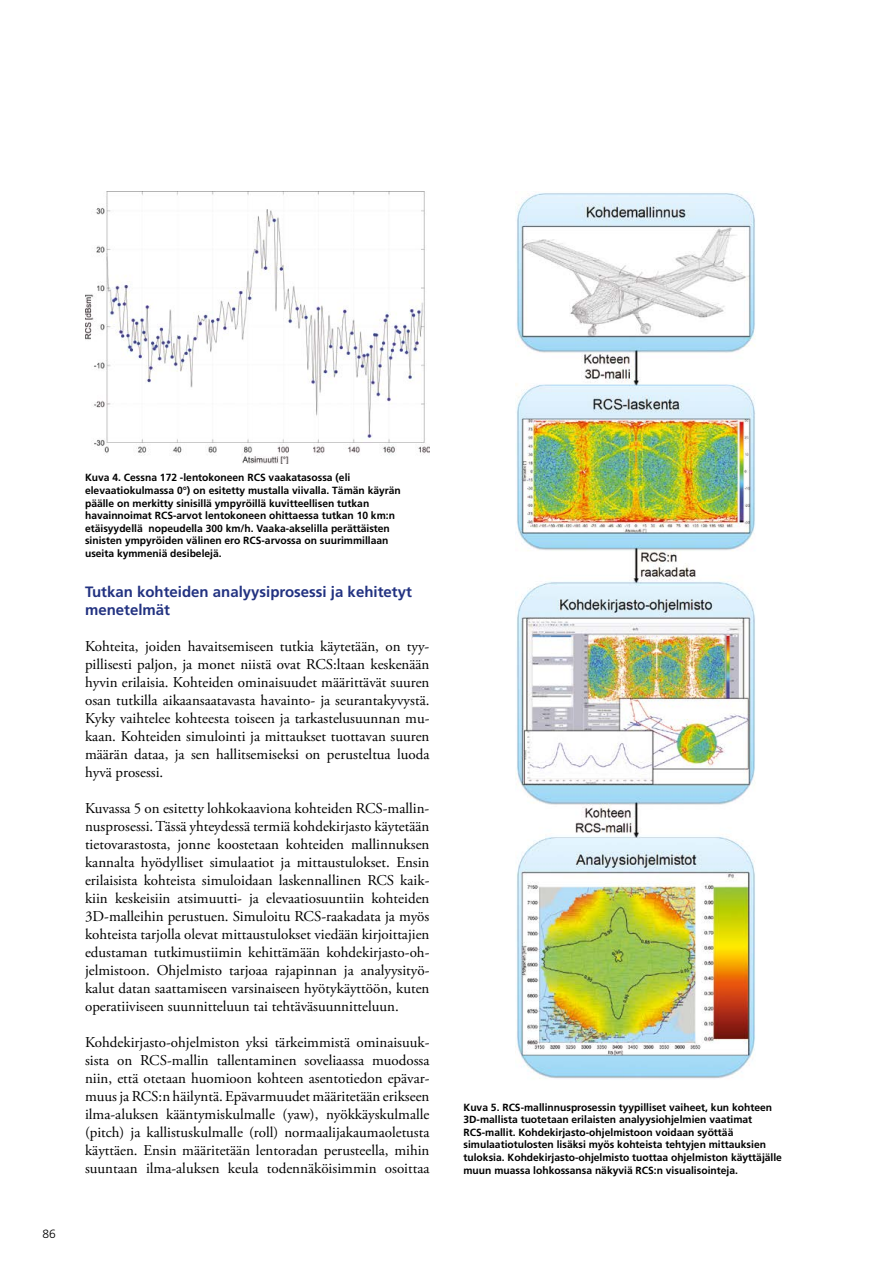
<style>
.page{position:relative;width:893px;height:1263px;background:#fff}
.page>*{position:absolute;margin:0;border:0;box-sizing:border-box;transform-origin:0 0}
.t1{font:15px/18px "Adobe Garamond Pro";color:#000;text-align:justify}
.t2{font:700 15px/18px "Frutiger LT";color:#223281}
.t3{font:300 12px "Frutiger LT";color:#000}
.t4{font:700 10.35px/12.6px "Frutiger LT";color:#000}
</style>
<div class="page">
<img style="left:85px;top:191px;width:344px;height:272px">
<img style="left:515px;top:193px;width:241px;height:886px">
<p class="t3" style="left:43px;top:1227px;width:15px">86</p>
<p class="t4" style="left:85px;top:471px;width:317px">Kuva 4. Cessna 172 -lentokoneen RCS vaakatasossa (eli elevaatiokulmassa 0°) on esitetty mustalla viivalla. Tämän käyrän päälle on merkitty sinisillä ympyröillä kuvitteellisen tutkan havainnoimat RCS-arvot lentokoneen ohittaessa tutkan 10 km:n etäisyydellä nopeudella 300 km/h. Vaaka-akselilla perättäisten sinisten ympyröiden välinen ero RCS-arvossa on suurimmillaan useita kymmeniä desibelejä.</p>
<p class="t2" style="left:85px;top:583px;width:328px">Tutkan kohteiden analyysiprosessi ja kehitetyt menetelmät</p>
<p class="t1" style="left:85px;top:638px;width:346px">Kohteita, joiden havaitsemiseen tutkia käytetään, on tyy&shy;pillisesti paljon, ja monet niistä ovat RCS:ltaan keskenään hyvin erilaisia. Kohteiden ominaisuudet määrittävät suuren osan tutkilla aikaansaatavasta havainto- ja seurantakyvystä.<br>Kyky vaihtelee kohteesta toiseen ja tarkastelusuunnan mu&shy;kaan. Kohteiden simulointi ja mittaukset tuottavan suuren määrän dataa, ja sen hallitsemiseksi on perusteltua luoda hyvä prosessi.</p>
<p class="t1" style="left:85px;top:800px;width:346px">Kuvassa 5 on esitetty lohkokaaviona kohteiden RCS-mallin&shy;nusprosessi. Tässä yhteydessä termiä kohdekirjasto käytetään tietovarastosta, jonne koostetaan kohteiden mallinnuksen kannalta hyödylliset simulaatiot ja mittaustulokset. Ensin erilaisista kohteista simuloidaan laskennallinen RCS kaik&shy;kiin keskeisiin atsimuutti- ja elevaatiosuuntiin kohteiden 3D-malleihin perustuen. Simuloitu RCS-raakadata ja myös kohteista tarjolla olevat mittaustulokset viedään kirjoittajien edustaman tutkimustiimin kehittämään kohdekirjasto-oh&shy;jelmistoon. Ohjelmisto tarjoaa rajapinnan ja analyysityö&shy;kalut datan saattamiseen varsinaiseen hyötykäyttöön, kuten operatiiviseen suunnitteluun tai tehtäväsuunnitteluun.</p>
<p class="t1" style="left:85px;top:1034px;width:346px">Kohdekirjasto-ohjelmiston yksi tärkeimmistä ominaisuuk&shy;sista on RCS-mallin tallentaminen soveliaassa muodossa niin, että otetaan huomioon kohteen asentotiedon epävar&shy;muus ja RCS:n häilyntä. Epävarmuudet määritetään erikseen ilma-aluksen kääntymiskulmalle (yaw), nyökkäyskulmalle (pitch) ja kallistuskulmalle (roll) normaalijakaumaoletusta käyttäen. Ensin määritetään lentoradan perusteella, mihin suuntaan ilma-aluksen keula todennäköisimmin osoittaa</p>
<p class="t4" style="left:463px;top:1101px;width:320px">Kuva 5. RCS-mallinnusprosessin tyypilliset vaiheet, kun kohteen 3D-mallista tuotetaan erilaisten analyysiohjelmien vaatimat RCS-mallit. Kohdekirjasto-ohjelmistoon voidaan syöttää simulaatiotulosten lisäksi myös kohteista tehtyjen mittauksien tuloksia. Kohdekirjasto-ohjelmisto tuottaa ohjelmiston käyttäjälle muun muassa lohkossansa näkyviä RCS:n visualisointeja.</p>
</div>
